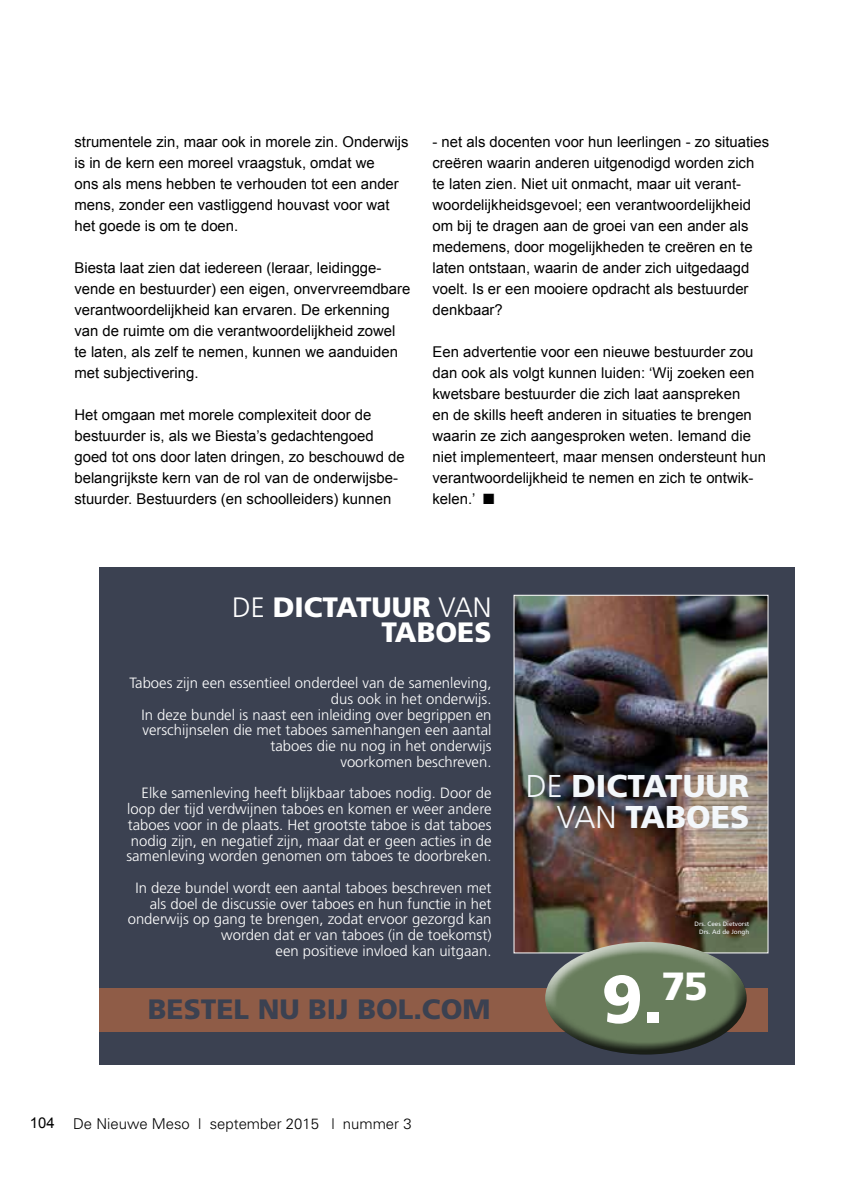
<style>
.page{position:relative;width:844px;height:1191px;background:#fff}
.page>*{position:absolute;margin:0;border:0;box-sizing:border-box;transform-origin:0 0}
.t1{font:900 67.38px "Frutiger";color:#fff}
.t2{font:900 31.5px/30.4px "Frutiger";color:#f3f7fb;text-align:right}
.t3{font:900 28px/24.5px "Frutiger";color:#fff;text-align:right}
.t4{font:900 28px "Frutiger";color:#3b4151}
.t5{font:14.88px/21px "Arial";color:#000}
.t6{font:300 14.88px/15.8px "Frutiger";color:#fff;text-align:right}
.t7{font:300 14.88px "Univers";color:#000}
.t8{font:6.3px/7.4px "Frutiger";color:#f3f7fb;text-align:right}
.s1{font-weight:300}
.s2{font-family:"Arial";font-weight:400}
</style>
<div class="page">
<div style="left:99px;top:567px;width:695px;height:498px;background:#3b4151"></div>
<img style="left:515px;top:597px;width:251px;height:354px">
<div style="left:513px;top:595px;width:255px;height:358px;border:1px solid #fff"></div>
<div style="left:99px;top:988px;width:668px;height:44px;background:#8f5c47"></div>
<div style="left:541px;top:938px;width:207px;height:75px;background:#fff;opacity:.75"></div>
<div style="left:541px;top:971px;width:207px;height:84px;background:#000;opacity:.75"></div>
<p class="t5" style="left:74px;top:131px;width:335px">strumentele zin, maar ook in morele zin. Onderwijs is in de kern een moreel vraagstuk, omdat we<br>ons als mens hebben te verhouden tot een ander mens, zonder een vastliggend houvast voor wat het goede is om te doen.</p>
<p class="t5" style="left:74px;top:257px;width:337px">Biesta laat zien dat iedereen (leraar, leidingge&shy;vende en bestuurder) een eigen, onvervreemdbare verantwoordelijkheid kan ervaren. De erkenning van de ruimte om die verantwoordelijkheid zowel te laten, als zelf te nemen, kunnen we aanduiden met subjectivering.</p>
<p class="t5" style="left:74px;top:404px;width:331px">Het omgaan met morele complexiteit door de bestuurder is, als we Biesta’s gedachtengoed goed tot ons door laten dringen, zo beschouwd de belangrijkste kern van de rol van de onderwijsbe&shy;stuurder. Bestuurders (en schoolleiders) kunnen</p>
<p class="t5" style="left:432px;top:131px;width:338px">- net als docenten voor hun leerlingen - zo situaties creëren waarin anderen uitgenodigd worden zich te laten zien. Niet uit onmacht, maar uit verant&shy;woordelijkheidsgevoel; een verantwoordelijkheid om bij te dragen aan de groei van een ander als medemens, door mogelijkheden te creëren en te laten ontstaan, waarin de ander zich uitgedaagd voelt. Is er een mooiere opdracht als bestuurder denkbaar?</p>
<p class="t5" style="left:432px;top:342px;width:335px">Een advertentie voor een nieuwe bestuurder zou dan ook als volgt kunnen luiden: ‘Wij zoeken een kwetsbare bestuurder die zich laat aanspreken<br>en de skills heeft anderen in situaties te brengen waarin ze zich aangesproken weten. Iemand die niet implementeert, maar mensen ondersteunt hun verantwoordelijkheid te nemen en zich te ontwik&shy;kelen.’ ■</p>
<h3 class="t3" style="left:232px;top:595px;width:261px"><span class="s1">DE</span> DICTATUUR <span class="s1">VAN<br></span>TABOES</h3>
<p class="t6" style="left:129px;top:675px;width:363px">Taboes zijn een essentieel onderdeel van de samenleving, dus ook in het onderwijs.<br>In deze bundel is naast een inleiding over begrippen en verschijnselen die met taboes samenhangen een aantal taboes die nu nog in het onderwijs<br>voorkomen beschreven.</p>
<p class="t6" style="left:126px;top:785px;width:366px;text-align:justify;text-indent:15px">Elke samenleving heeft blijkbaar taboes nodig. Door de loop der tijd verdwijnen taboes en komen er weer andere taboes voor in de plaats. Het grootste taboe is dat taboes nodig zijn, en negatief zijn, maar dat er geen acties in de samenleving worden genomen om taboes te doorbreken.</p>
<p class="t6" style="left:128px;top:879px;width:365px">In deze bundel wordt een aantal taboes beschreven met als doel de discussie over taboes en hun functie in het onderwijs op gang te brengen, zodat ervoor gezorgd kan worden dat er van taboes (in de toekomst)<br>een positieve invloed kan uitgaan.</p>
<h3 class="t4" style="left:148px;top:992px;width:344px">BESTEL NU BIJ BOL.COM</h3>
<h2 class="t2" style="left:525px;top:770px;width:225px"><span class="s1">DE</span> DICTATUUR<br><span class="s1">VAN</span> TABOES</h2>
<p class="t8" style="left:694px;top:920px;width:56px">Drs. Cees Dietvorst<br>Drs. Ad de Jongh</p>
<h1 class="t1" style="left:601px;top:958px;width:108px">9.<sup>75</sup></h1>
<p class="t7" style="left:30px;top:1114px;width:383px"><span class="s2">104</span> De Nieuwe Meso | september 2015 | nummer 3</p>
</div>
